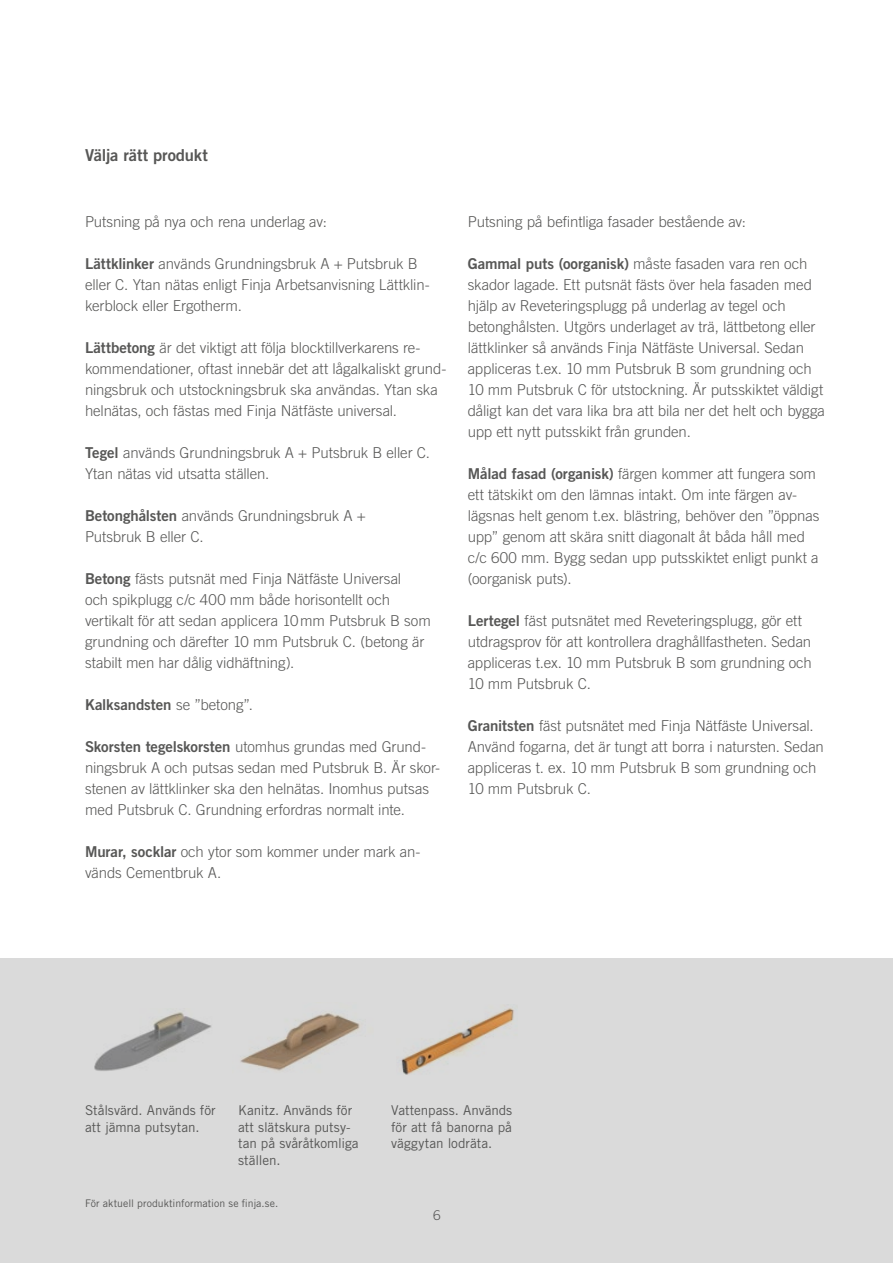
<style>
.page{position:relative;width:893px;height:1263px;background:#fff}
.page>*{position:absolute;margin:0;border:0;box-sizing:border-box;transform-origin:0 0}
.t1{font:16.5px "Trade Gothic LT Std Bd 2";letter-spacing:-.01em;color:#575756}
.t2{font:300 15px/21px "Trade Gothic LT Std";letter-spacing:-.005em;color:#575756}
.t3{font:15px "Trade Gothic LT Std Bd 2";letter-spacing:-.005em;color:#575756}
.t4{font:13.5px/16.5px "Trade Gothic LT Std";color:#575756}
.t5{font:300 13.5px "Trade Gothic LT Std";color:#575756}
.t6{font:10.5px "Trade Gothic LT Std";letter-spacing:.005em;color:#575756}
.s1{font-family:"Trade Gothic LT Std Bd 2";font-weight:400}
.s2{font-family:"Trade Gothic LT Std";font-weight:300}
</style>
<div class="page">
<div style="left:0;top:958px;width:893px;height:305px;background:#dadada"></div>
<img style="left:240px;top:1013px;width:120px;height:58px">
<img style="left:94px;top:1012px;width:118px;height:59px">
<img style="left:401px;top:1008px;width:113px;height:67px">
<p class="t1" style="left:85px;top:145px;width:124px">Välja rätt produkt</p>
<p class="t2" style="left:85px;top:211px;width:243px">Putsning på nya och rena underlag av:</p>
<p class="t2" style="left:85px;top:253px;width:346px"><span class="s1">Lättklinker</span> används Grundningsbruk A + Putsbruk B eller C. Ytan nätas enligt Finja Arbetsanvisning Lättklin&shy;kerblock eller Ergotherm.</p>
<p class="t2" style="left:85px;top:337px;width:363px"><span class="s1">Lättbetong</span> är det viktigt att följa blocktillverkarens re&shy;kommendationer, oftast innebär det att lågalkaliskt grund&shy;ningsbruk och utstockningsbruk ska användas. Ytan ska helnätas, och fästas med Finja Nätfäste universal.</p>
<p class="t2" style="left:85px;top:442px;width:346px"><span class="s1">Tegel</span> används Grundningsbruk A + Putsbruk B eller C.<br>Ytan nätas vid utsatta ställen.</p>
<p class="t2" style="left:85px;top:505px;width:282px"><span class="s1">Betonghålsten</span> används Grundningsbruk A +<br>Putsbruk B eller C.</p>
<p class="t2" style="left:85px;top:568px;width:347px"><span class="s1">Betong</span> fästs putsnät med Finja Nätfäste Universal<br>och spikplugg c/c 400 mm både horisontellt och vertikalt för att sedan applicera 10mm Putsbruk B som grundning och därefter 10 mm Putsbruk C. (betong är stabilt men har dålig vidhäftning).</p>
<p class="t3" style="left:85px;top:695px;width:169px">Kalksandsten <span class="s2">se ”betong”.</span></p>
<p class="t2" style="left:85px;top:736px;width:357px"><span class="s1">Skorsten tegelskorsten</span> utomhus grundas med Grund&shy;ningsbruk A och putsas sedan med Putsbruk B. Är skor&shy;stenen av lättklinker ska den helnätas. Inomhus putsas med Putsbruk C. Grundning erfordras normalt inte.</p>
<p class="t2" style="left:85px;top:841px;width:337px"><span class="s1">Murar, socklar</span> och ytor som kommer under mark an&shy;vänds Cementbruk A.</p>
<p class="t2" style="left:468px;top:211px;width:280px">Putsning på befintliga fasader bestående av:</p>
<p class="t2" style="left:468px;top:253px;width:359px"><span class="s1">Gammal puts (oorganisk)</span> måste fasaden vara ren och skador lagade. Ett putsnät fästs över hela fasaden med hjälp av Reveteringsplugg på underlag av tegel och betonghålsten. Utgörs underlaget av trä, lättbetong eller lättklinker så används Finja Nätfäste Universal. Sedan appliceras t.ex. 10 mm Putsbruk B som grundning och 10 mm Putsbruk C för utstockning. Är putsskiktet väldigt dåligt kan det vara lika bra att bila ner det helt och bygga upp ett nytt putsskikt från grunden.</p>
<p class="t2" style="left:468px;top:463px;width:353px"><span class="s1">Målad fasad (organisk)</span> färgen kommer att fungera som ett tätskikt om den lämnas intakt. Om inte färgen av&shy;lägsnas helt genom t.ex. blästring, behöver den ”öppnas upp” genom att skära snitt diagonalt åt båda håll med c/c 600 mm. Bygg sedan upp putsskiktet enligt punkt a (oorganisk puts).</p>
<p class="t2" style="left:468px;top:610px;width:346px"><span class="s1">Lertegel</span> fäst putsnätet med Reveteringsplugg, gör ett utdragsprov för att kontrollera draghållfastheten. Sedan appliceras t.ex. 10 mm Putsbruk B som grundning och 10 mm Putsbruk C.</p>
<p class="t2" style="left:468px;top:715px;width:358px"><span class="s1">Granitsten</span> fäst putsnätet med Finja Nätfäste Universal.<br>Använd fogarna, det är tungt att borra i natursten. Sedan appliceras t. ex. 10 mm Putsbruk B som grundning och 10 mm Putsbruk C.</p>
<p class="t4" style="left:85px;top:1102px;width:132px">Stålsvärd. Används för att jämna putsytan.</p>
<p class="t4" style="left:238px;top:1102px;width:122px">Kanitz. Används för att slätskura putsy&shy;tan på svåråtkomliga ställen.</p>
<p class="t4" style="left:391px;top:1102px;width:122px;text-align:justify">Vattenpass. Används för att få banorna på väggytan lodräta.</p>
<p class="t6" style="left:85px;top:1197px;width:195px">För aktuell produktinformation se finja.se.</p>
<p class="t5" style="left:433px;top:1207px;width:9px">6</p>
</div>
